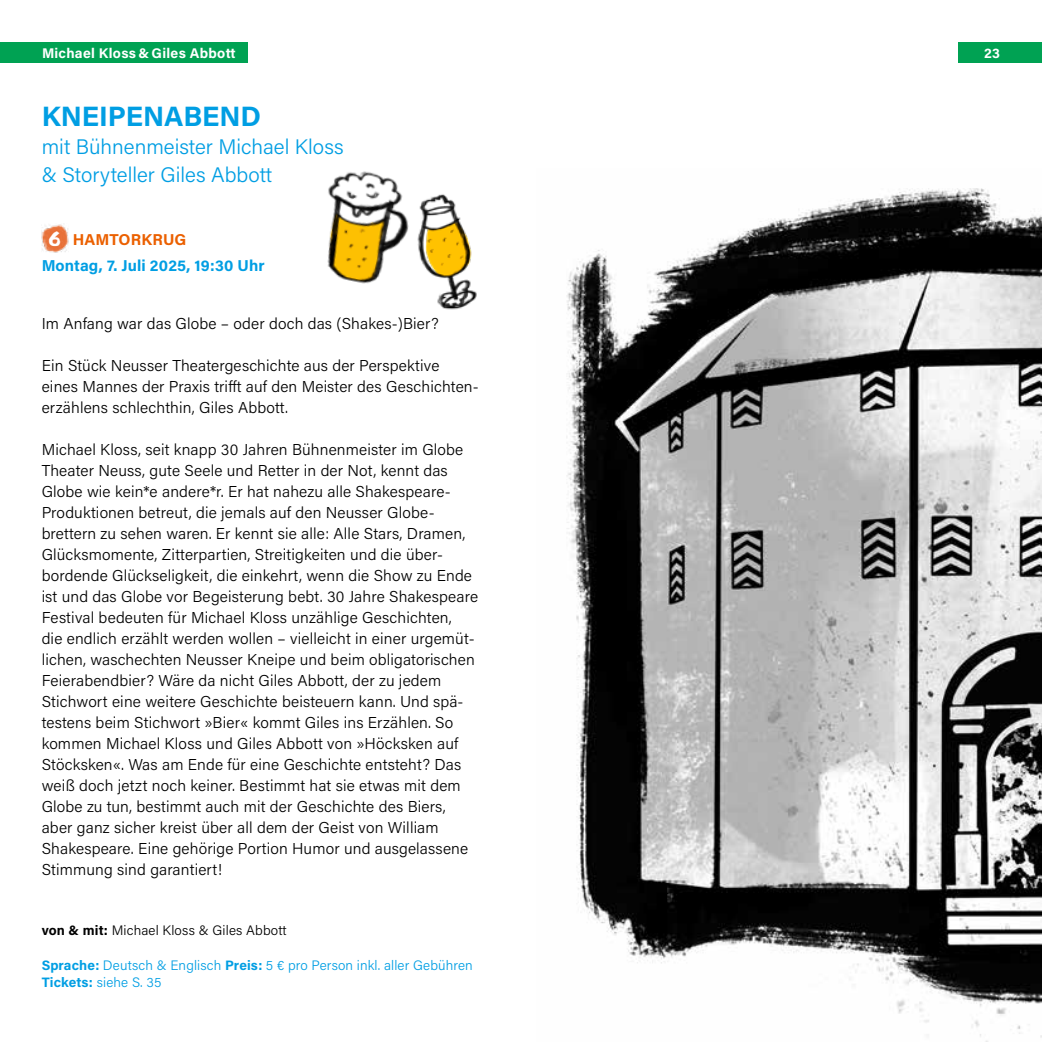
<style>
.page{position:relative;width:1042px;height:1042px;background:#fff}
.page>*{position:absolute;margin:0;border:0;box-sizing:border-box;transform-origin:0 0}
.t1{font:700 28px "Acumin Pro";letter-spacing:-.005em;color:#009ee3}
.t2{font:300 21px/28px "Acumin Pro";color:#009ee3}
.t3{font:300 15.75px/21px "Acumin Pro";letter-spacing:.01em;color:#000}
.t4{font:700 15.75px/25.9px "Acumin Pro";letter-spacing:.01em;color:#009ee3}
.t5{font:700 14px "Acumin Pro";letter-spacing:.02em;color:#fff}
.t6{font:300 13.65px/17.5px "Acumin Pro";letter-spacing:.01em;color:#009ee3}
.t7{font:300 13.65px "Acumin Pro";letter-spacing:.01em;color:#000}
.s1{font-family:"Poster Cut Neue";font-weight:400;font-size:21px;color:#fff}
.s2{color:#eb6000}
.s3{font-weight:700}
</style>
<div class="page">
<img style="left:566px;top:188px;width:476px;height:854px">
<div style="left:0;top:42px;width:248px;height:21px;background:#00a253"></div>
<div style="left:958px;top:42px;width:84px;height:21px;background:#00a253"></div>
<img style="left:42px;top:224px;width:27px;height:29px">
<img style="left:439px;top:194px;width:38px;height:116px">
<img style="left:327px;top:171px;width:112px;height:134px">
<p class="t5" style="left:42px;top:43px;width:195px">Michael Kloss&amp; Giles Abbott</p>
<p class="t5" style="left:984px;top:43px;width:17px">23</p>
<h1 class="t1" style="left:42px;top:96px;width:221px">KNEIPENABEND</h1>
<h2 class="t2" style="left:42px;top:131px;width:304px">mit Bühnenmeister Michael Kloss &amp; Storyteller Giles Abbott</h2>
<p class="t4" style="left:42px;top:225px;width:225px;text-indent:7px"><span class="s1">6</span> <span class="s2">HAMTORKRUG<br></span>Montag, 7. Juli 2025, 19:30 Uhr</p>
<p class="t3" style="left:42px;top:313px;width:399px">Im Anfang war das Globe – oder doch das (Shakes-)Bier?</p>
<p class="t3" style="left:42px;top:355px;width:438px">Ein Stück Neusser Theatergeschichte aus der Perspektive eines Mannes der Praxis trifft auf den Meister des Geschichten&shy;erzählens schlechthin, Giles Abbott.</p>
<p class="t3" style="left:42px;top:439px;width:438px">Michael Kloss, seit knapp 30 Jahren Bühnenmeister im Globe Theater Neuss, gute Seele und Retter in der Not, kennt das Globe wie kein*e andere*r. Er hat nahezu alle Shakespeare-Produktionen betreut, die jemals auf den Neusser Globe&shy;brettern zu sehen waren. Er kennt sie alle: Alle Stars, Dramen, Glücksmomente, Zitterpartien, Streitigkeiten und die über&shy;bordende Glückseligkeit, die einkehrt, wenn die Show zu Ende ist und das Globe vor Begeisterung bebt. 30 Jahre Shakespeare Festival bedeuten für Michael Kloss unzählige Geschichten,<br>die endlich erzählt werden wollen – vielleicht in einer urgemüt&shy;lichen, waschechten Neusser Kneipe und beim obligatorischen Feierabendbier? Wäre da nicht Giles Abbott, der zu jedem Stichwort eine weitere Geschichte beisteuern kann. Und spä&shy;testens beim Stichwort »Bier« kommt Giles ins Erzählen. So kommen Michael Kloss und Giles Abbott von »Höcksken auf Stöcksken«. Was am Ende für eine Geschichte entsteht? Das weiß doch jetzt noch keiner. Bestimmt hat sie etwas mit dem Globe zu tun, bestimmt auch mit der Geschichte des Biers, aber ganz sicher kreist über all dem der Geist von William Shakespeare. Eine gehörige Portion Humor und ausgelassene Stimmung sind garantiert!</p>
<p class="t7" style="left:42px;top:920px;width:247px"><span class="s3">von &amp; mit:</span> Michael Kloss &amp; Giles Abbott</p>
<p class="t6" style="left:42px;top:956px;width:433px"><span class="s3">Sprache:</span> Deutsch &amp; Englisch <span class="s3">Preis:</span> 5 € pro Person inkl. aller Gebühren<br><span class="s3">Tickets:</span> siehe S. 35</p>
</div>
